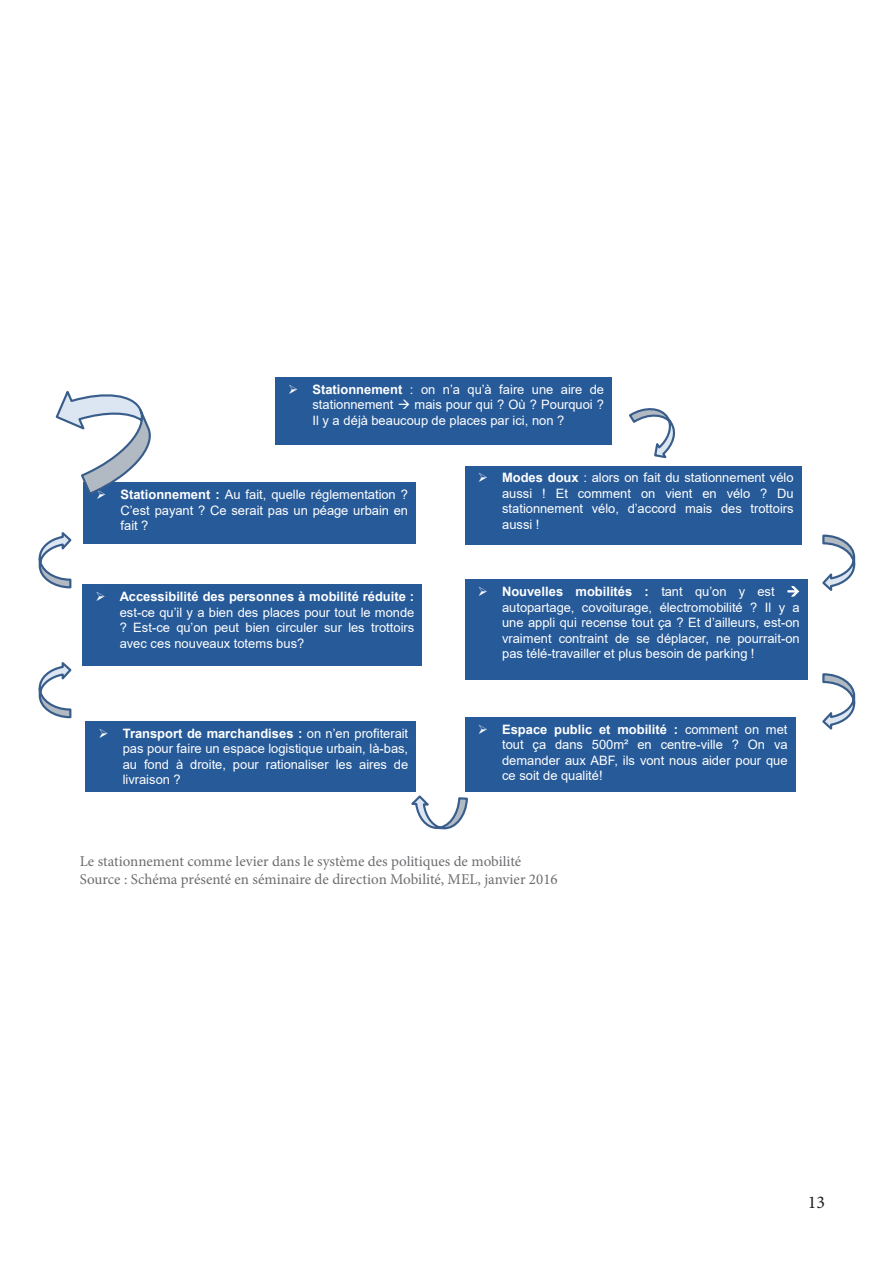
<style>
.page{position:relative;width:893px;height:1263px;background:#fff}
.page>*{position:absolute;margin:0;border:0;box-sizing:border-box;transform-origin:0 0}
.t1{font:18px "Minion Pro";color:#231f20}
.t2{font:15px "Minion Pro";color:#6c6d70}
.t3{font:12.9px/15.6px "Arial";color:#fff;text-align:justify}
.s1{font-weight:700}
</style>
<div class="page">
<div style="left:275px;top:377px;width:337px;height:68px;background:#265a99"></div>
<div style="left:465px;top:466px;width:336px;height:78px;background:#265a99"></div>
<div style="left:465px;top:579px;width:342px;height:101px;background:#265a99"></div>
<svg style="left:788px;top:586px;width:11px;height:11px"></svg>
<div style="left:465px;top:717px;width:330px;height:75px;background:#265a99"></div>
<div style="left:83px;top:584px;width:339px;height:82px;background:#265a99"></div>
<div style="left:86px;top:721px;width:330px;height:71px;background:#265a99"></div>
<div style="left:83px;top:483px;width:333px;height:61px;background:#265a99"></div>
<svg style="left:629px;top:408px;width:47px;height:51px"></svg>
<svg style="left:822px;top:534px;width:34px;height:57px"></svg>
<svg style="left:822px;top:673px;width:34px;height:57px"></svg>
<svg style="left:411px;top:795px;width:57px;height:35px"></svg>
<svg style="left:38px;top:662px;width:34px;height:57px"></svg>
<svg style="left:38px;top:532px;width:34px;height:57px"></svg>
<svg style="left:55px;top:390px;width:101px;height:105px"></svg>
<p class="t3" style="left:312px;top:381px;width:293px;text-indent:-24px">➢ <span class="s1">Stationnement</span> : on n’a qu’à faire une aire de stationnement → mais pour qui ? Où ? Pourquoi ?<br>Il y a déjà beaucoup de places par ici, non ?</p>
<p class="t3" style="left:120px;top:487px;width:289px;text-indent:-24px">➢ <span class="s1">Stationnement :</span> Au fait, quelle réglementation ?<br>C’est payant ? Ce serait pas un péage urbain en fait ?</p>
<p class="t3" style="left:120px;top:589px;width:296px;text-indent:-24px">➢ <span class="s1">Accessibilité des personnes à mobilité réduite : </span>est-ce qu’il y a bien des places pour tout le monde ? Est-ce qu’on peut bien circuler sur les trottoirs avec ces nouveaux totems bus?</p>
<p class="t3" style="left:123px;top:725px;width:287px;text-indent:-24px">➢ <span class="s1">Transport de marchandises :</span> on n’en profiterait pas pour faire un espace logistique urbain, là-bas, au fond à droite, pour rationaliser les aires de livraison ?</p>
<p class="t3" style="left:502px;top:470px;width:293px;text-indent:-24px">➢ <span class="s1">Modes doux</span> : alors on fait du stationnement vélo aussi ! Et comment on vient en vélo ? Du stationnement vélo, d’accord mais des trottoirs aussi !</p>
<p class="t3" style="left:502px;top:584px;width:299px;text-indent:-24px">➢ <span class="s1">Nouvelles mobilités :</span> tant qu’on y est → autopartage, covoiturage, électromobilité ? Il y a une appli qui recense tout ça ? Et d’ailleurs, est-on vraiment contraint de se déplacer, ne pourrait-on pas télé-travailler et plus besoin de parking !</p>
<p class="t3" style="left:502px;top:721px;width:287px;text-indent:-24px">➢ <span class="s1">Espace public et mobilité :</span> comment on met tout ça dans 500m² en centre-ville ? On va demander aux ABF, ils vont nous aider pour que ce soit de qualité!</p>
<p class="t2" style="left:80px;top:851px;width:443px">Le stationnement comme levier dans le système des politiques de mobilité</p>
<p class="t2" style="left:80px;top:869px;width:479px">Source : Schéma présenté en séminaire de direction Mobilité, MEL, janvier 2016</p>
<p class="t1" style="left:808px;top:1190px;width:19px">13</p>
</div>
